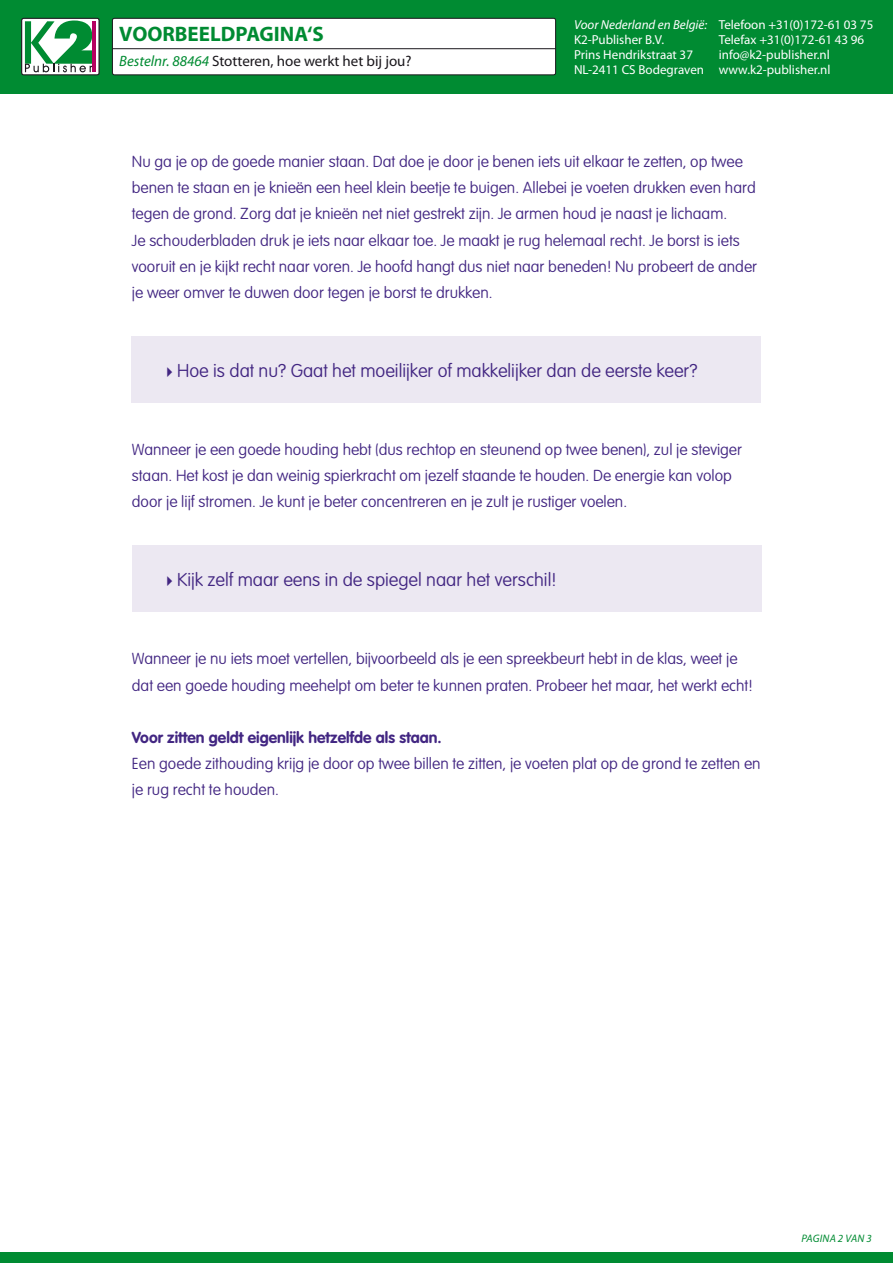
<style>
.page{position:relative;width:893px;height:1263px;background:#fff}
.page>*{position:absolute;margin:0;border:0;box-sizing:border-box;transform-origin:0 0}
.t1{font:700 21px "Myriad Pro";color:#008b32}
.t2{font:100 18.3px "VAG Rounded";color:#422682}
.t3{font:100 15.75px/26.2px "VAG Rounded Std";color:#422682}
.t4{font:700 15.75px "VAG Rounded Std";color:#422682}
.t5{font:15px "Myriad Pro";color:#1a171c}
.t6{font:13.05px/15.1px "Myriad Pro";color:#fff}
.t7{font:italic 13.05px "Myriad Pro";color:#fff}
.t8{font:italic 10.95px "Myriad Pro";letter-spacing:.02em;color:#008b32}
.s1{font-style:italic;color:#008b32}
</style>
<div class="page">
<div style="left:132px;top:336px;width:629px;height:67px;background:#ece8f2"></div>
<div style="left:133px;top:546px;width:629px;height:66px;background:#ece8f2"></div>
<div style="left:0;top:1252px;width:893px;height:11px;background:#008b32"></div>
<div style="left:0;top:0;width:893px;height:93px;background:#008b32"></div>
<svg style="left:23px;top:20px;width:75px;height:53px"></svg>
<div style="left:21px;top:18px;width:79px;height:57px;border:1px solid #1a171c;border-radius:2px"></div>
<div style="left:112px;top:18px;width:444px;height:57px;background:#fff;border-radius:2px"></div>
<div style="left:112px;top:18px;width:444px;height:57px;border:1px solid #1a171c;border-radius:2px"></div>
<hr style="left:112px;top:48px;width:444px;height:1px;background:#1a171c">
<h1 class="t1" style="left:119px;top:20px;width:206px">VOORBEELDPAGINA‘S</h1>
<p class="t5" style="left:119px;top:52px;width:294px"><span class="s1">Bestelnr. 88464</span> Stotteren, hoe werkt het bij jou?</p>
<p class="t7" style="left:574px;top:16px;width:135px">Voor Nederland en Belgiё:</p>
<p class="t6" style="left:574px;top:32px;width:132px">K2-Publisher B.V.<br>Prins Hendrikstraat 37<br>NL-2411 CS Bodegraven</p>
<p class="t6" style="left:719px;top:17px;width:156px">Telefoon +31(0)172-61 03 75<br>Telefax +31(0)172-61 43 96 info@k2-publisher.nl www.k2-publisher.nl</p>
<p class="t3" style="left:132px;top:149px;width:627px">Nu ga je op de goede manier staan. Dat doe je door je benen iets uit elkaar te zetten, op twee benen te staan en je knieën een heel klein beetje te buigen. Allebei je voeten drukken even hard tegen de grond. Zorg dat je knieën net niet gestrekt zijn. Je armen houd je naast je lichaam.<br>Je schouderbladen druk je iets naar elkaar toe. Je maakt je rug helemaal recht. Je borst is iets vooruit en je kijkt recht naar voren. Je hoofd hangt dus niet naar beneden! Nu probeert de ander je weer omver te duwen door tegen je borst te drukken.</p>
<p class="t2" style="left:162px;top:360px;width:537px">✔hoe is dat nu? Gaat het moeilijker of makkelijker dan de eerste keer?</p>
<p class="t3" style="left:132px;top:437px;width:612px">Wanneer je een goede houding hebt (dus rechtop en steunend op twee benen), zul je steviger staan. Het kost je dan weinig spierkracht om jezelf staande te houden. De energie kan volop door je lijf stromen. Je kunt je beter concentreren en je zult je rustiger voelen.</p>
<p class="t2" style="left:162px;top:569px;width:396px">✔kijk zelf maar eens in de spiegel naar het verschil!</p>
<p class="t3" style="left:132px;top:646px;width:622px">Wanneer je nu iets moet vertellen, bijvoorbeeld als je een spreekbeurt hebt in de klas, weet je dat een goede houding meehelpt om beter te kunnen praten. Probeer het maar, het werkt echt!</p>
<p class="t4" style="left:132px;top:728px;width:311px">Voor zitten geldt eigenlijk hetzelfde als staan.</p>
<p class="t3" style="left:132px;top:751px;width:630px">Een goede zithouding krijg je door op twee billen te zitten, je voeten plat op de grond te zetten en je rug recht te houden.</p>
<p class="t8" style="left:802px;top:1231px;width:72px">Pagina 2 van 3</p>
</div>
